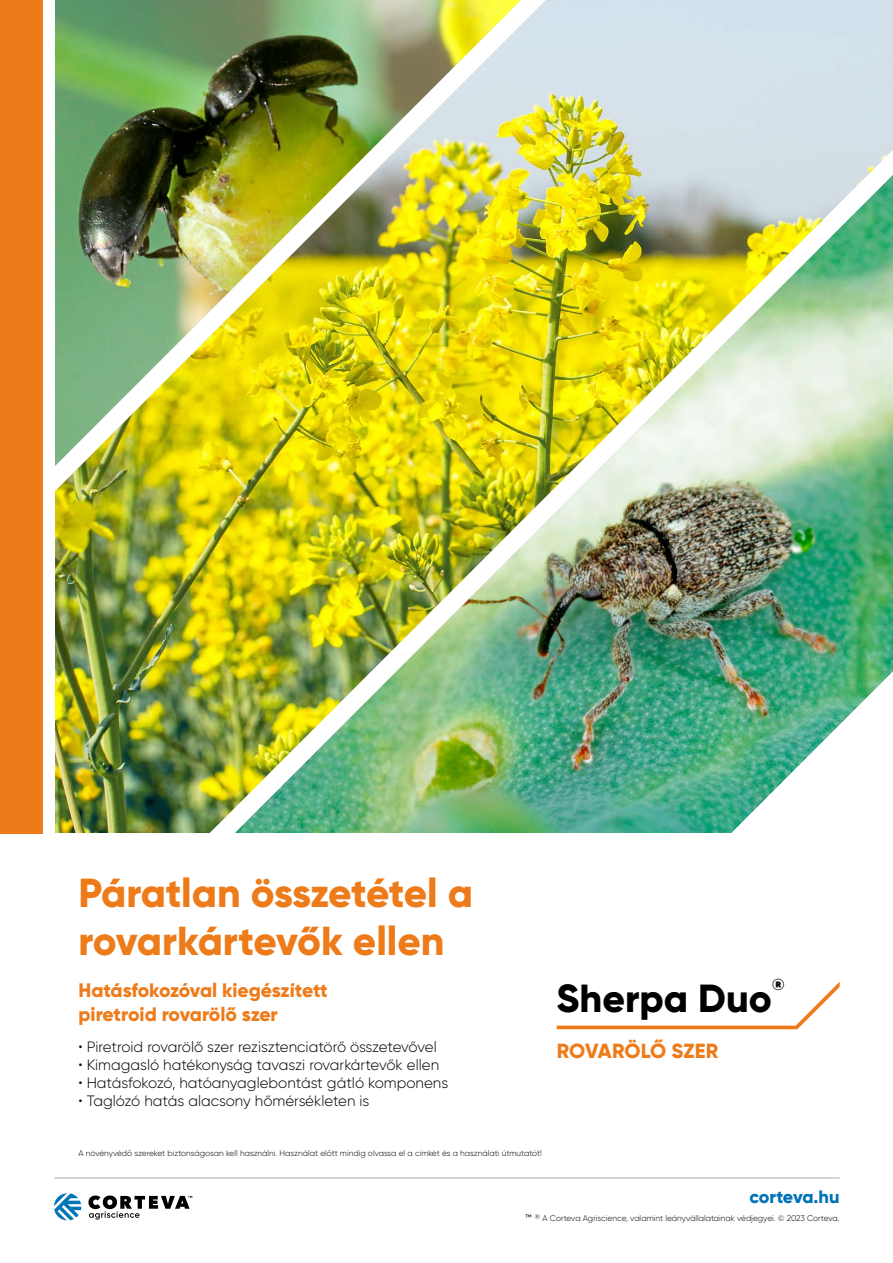
<style>
.page{position:relative;width:893px;height:1263px;background:#fff}
.page>*{position:absolute;margin:0;border:0;box-sizing:border-box;transform-origin:0 0}
.t1{font:800 40.5px/48.6px "Gilroy";letter-spacing:-.015em;color:#ee7b19}
.t2{font:800 39.15px "Gilroy";color:#000}
.t3{font:800 20.4px "Gilroy";color:#ee7b19}
.t4{font:800 19.5px/24px "Gilroy";letter-spacing:-.01em;color:#ee7b19}
.t5{font:800 18px "Gilroy";letter-spacing:-.015em;color:#0072b6}
.t6{font:800 15.9px "Gilroy";color:#000}
.t7{font:300 15px "Gilroy";color:#000}
.t8{font:300 8.25px "Gilroy";color:#000}
.s1{font-size:15px}
</style>
<div class="page">
<img style="left:55px;top:0;width:838px;height:833px">
<img style="left:55px;top:0;width:466px;height:483px">
<img style="left:232px;top:175px;width:661px;height:658px">
<div style="left:0;top:0;width:43px;height:834px;background:#ee7b19"></div>
<svg style="left:54px;top:1193px;width:27px;height:27px"></svg>
<svg style="left:88px;top:1195px;width:104px;height:24px"></svg>
<hr style="left:55px;top:1177px;width:785px;height:2px;background:#c6c7c8">
<svg style="left:557px;top:982px;width:283px;height:47px"></svg>
<h1 class="t1" style="left:78px;top:868px;width:396px">Páratlan összetétel a rovarkártevők ellen</h1>
<h3 class="t4" style="left:78px;top:978px;width:251px">Hatásfokozóval kiegészített piretroid rovarölő szer</h3>
<p class="t7" style="left:78px;top:1038px;width:360px">• Piretroid rovarölő szer rezisztenciatörő összetevővel</p>
<p class="t7" style="left:78px;top:1056px;width:362px">• Kimagasló hatékonyság tavaszi rovarkártevők ellen</p>
<p class="t7" style="left:78px;top:1074px;width:371px">• Hatásfokozó, hatóanyaglebontást gátló komponens</p>
<p class="t7" style="left:78px;top:1092px;width:292px">• Taglózó hatás alacsony hőmérsékleten is</p>
<h2 class="t2" style="left:557px;top:973px;width:217px">Sherpa Duo</h2>
<p class="t6" style="left:772px;top:974px;width:14px">®</p>
<h3 class="t3" style="left:557px;top:1038px;width:163px">ROVARÖLŐ SZER</h3>
<p class="t8" style="left:78px;top:1148px;width:465px">A növényvédő szereket biztonságosan kell használni. Használat előtt mindig olvassa el a címkét és a használati útmutatót!</p>
<p class="t5" style="left:749px;top:1185px;width:92px">corteva.hu</p>
<p class="t8" style="left:525px;top:1213px;width:316px"><span class="s1">™</span> <sup>®</sup> A Corteva Agriscience, valamint leányvállalatainak védjegyei. © 2023 Corteva.</p>
</div>
